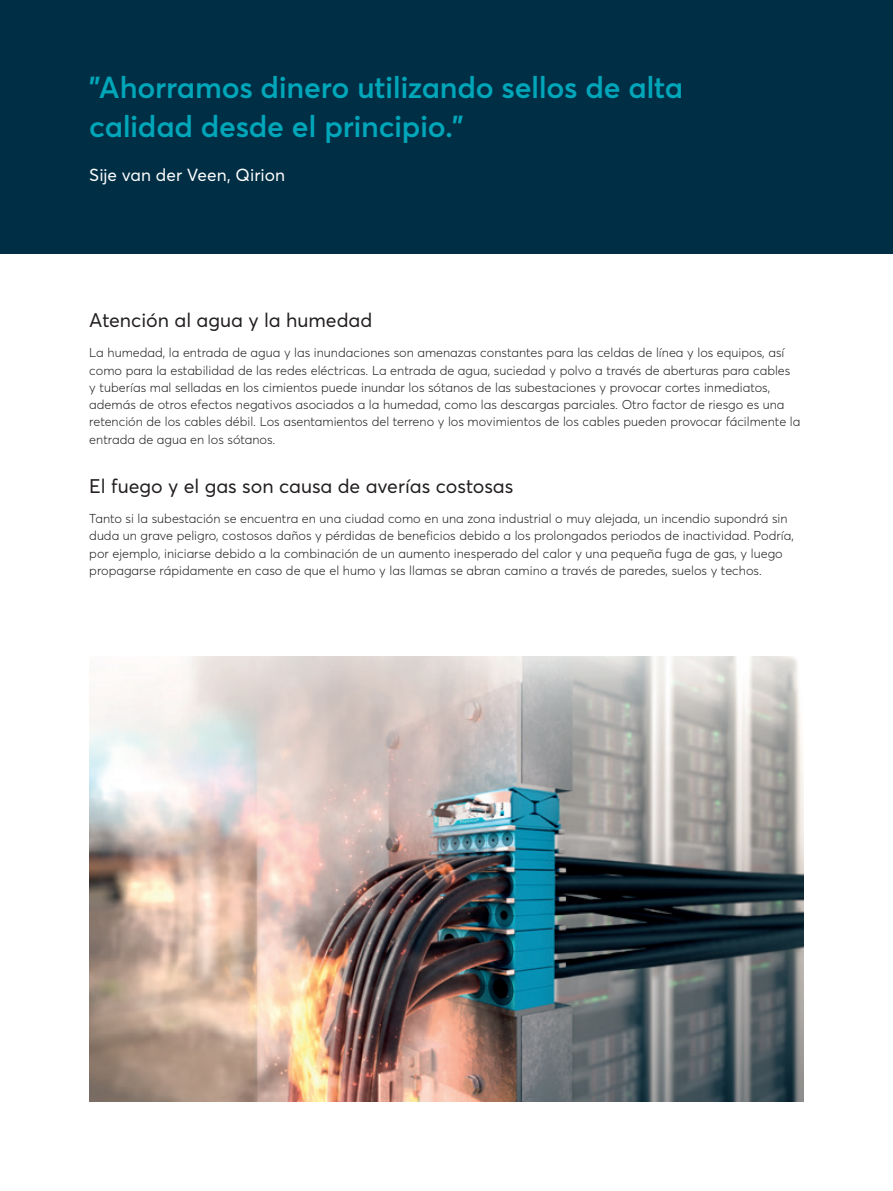
<style>
.page{position:relative;width:893px;height:1191px;background:#fff}
.page>*{position:absolute;margin:0;border:0;box-sizing:border-box;transform-origin:0 0}
.t1{font:600 30px/39px "Averta";letter-spacing:-.01em;color:#00a6b9}
.t2{font:19.5px "Averta";color:#231f20}
.t3{font:17.25px "Averta";letter-spacing:.005em;color:#fff}
.t4{font:300 12.75px/17.2px "Averta";color:#231f20}
</style>
<div class="page">
<div style="left:0;top:0;width:893px;height:253px;background:#002f45"></div>
<img style="left:89px;top:657px;width:715px;height:444px">
<h1 class="t1" style="left:89px;top:67px;width:595px">"Ahorramos dinero utilizando sellos de alta calidad desde el principio."</h1>
<h3 class="t3" style="left:89px;top:164px;width:197px">Sije van der Veen, Qirion</h3>
<h2 class="t2" style="left:89px;top:308px;width:285px">Atención al agua y la humedad</h2>
<p class="t4" style="left:89px;top:344px;width:713px">La humedad, la entrada de agua y las inundaciones son amenazas constantes para las celdas de línea y los equipos, así como para la estabilidad de las redes eléctricas. La entrada de agua, suciedad y polvo a través de aberturas para cables<br>y tuberías mal selladas en los cimientos puede inundar los sótanos de las subestaciones y provocar cortes inmediatos, además de otros efectos negativos asociados a la humedad, como las descargas parciales. Otro factor de riesgo es una retención de los cables débil. Los asentamientos del terreno y los movimientos de los cables pueden provocar fácilmente la entrada de agua en los sótanos.</p>
<h2 class="t2" style="left:89px;top:474px;width:425px">El fuego y el gas son causa de averías costosas</h2>
<p class="t4" style="left:89px;top:510px;width:706px">Tanto si la subestación se encuentra en una ciudad como en una zona industrial o muy alejada, un incendio supondrá sin duda un grave peligro, costosos daños y pérdidas de beneficios debido a los prolongados periodos de inactividad. Podría, por ejemplo, iniciarse debido a la combinación de un aumento inesperado del calor y una pequeña fuga de gas, y luego propagarse rápidamente en caso de que el humo y las llamas se abran camino a través de paredes, suelos y techos.</p>
</div>
